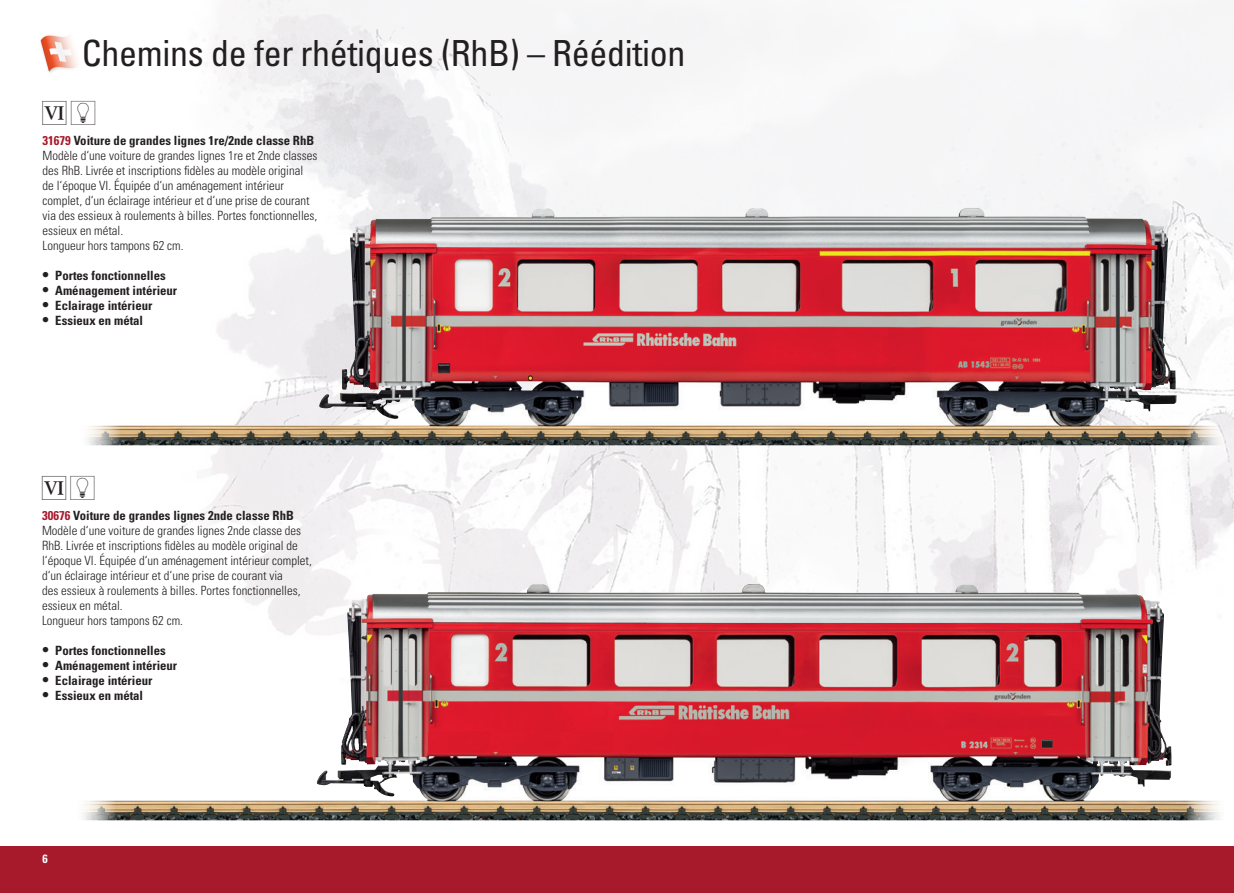
<style>
.page{position:relative;width:1234px;height:893px;background:#fff}
.page>*{position:absolute;margin:0;border:0;box-sizing:border-box;transform-origin:0 0}
.t1{font:condensed 36px "Univers LT Std";letter-spacing:-.01em;color:#231f20}
.t2{font:30px "LGB Piktos";color:#231f20}
.t3{font:300 condensed 12.75px/15px "Univers LT Std";color:#231f20}
.t4{font:700 condensed 12.75px "Univers LT Std";color:#231f20}
.t5{font:700 condensed 12px "Univers LT Std";color:#fff}
.s1{color:#a61a2c}
.s2{font-size:15px}
</style>
<div class="page">
<div style="left:0;top:846px;width:1233px;height:47px;background:#a61a2c"></div>
<img style="left:95px;top:0;width:1138px;height:821px">
<svg style="left:41px;top:35px;width:37px;height:38px"></svg>
<img style="left:83px;top:584px;width:1143px;height:236px">
<img style="left:87px;top:208px;width:1139px;height:237px">
<h1 class="t1" style="left:82px;top:31px;width:605px">Chemins de fer rhétiques (RhB) – Réédition</h1>
<h2 class="t2" style="left:43px;top:97px;width:59px">6E</h2>
<p class="t4" style="left:43px;top:133px;width:273px"><span class="s1">31679</span> Voiture de grandes lignes 1re/2nde classe RhB</p>
<p class="t3" style="left:43px;top:148px;width:276px">Modèle d‘une voiture de grandes lignes 1re et 2nde classes des RhB. Livrée et inscriptions fidèles au modèle original de l‘époque VI. Équipée d‘un aménagement intérieur complet, d‘un éclairage intérieur et d‘une prise de courant via des essieux à roulements à billes. Portes fonctionnelles, essieux en métal.<br>Longueur hors tampons 62 cm.</p>
<p class="t4" style="left:43px;top:268px;width:125px"><span class="s2">•</span> Portes fonctionnelles</p>
<p class="t4" style="left:43px;top:283px;width:136px"><span class="s2">•</span> Aménagement intérieur</p>
<p class="t4" style="left:43px;top:298px;width:111px"><span class="s2">•</span> Eclairage intérieur</p>
<p class="t4" style="left:43px;top:313px;width:102px"><span class="s2">•</span> Essieux en métal</p>
<h2 class="t2" style="left:42px;top:472px;width:59px">6E</h2>
<p class="t4" style="left:42px;top:508px;width:253px"><span class="s1">30676</span> Voiture de grandes lignes 2nde classe RhB</p>
<p class="t3" style="left:42px;top:523px;width:271px">Modèle d‘une voiture de grandes lignes 2nde classe des RhB. Livrée et inscriptions fidèles au modèle original de l‘époque VI. Équipée d‘un aménagement intérieur complet, d‘un éclairage intérieur et d‘une prise de courant via<br>des essieux à roulements à billes. Portes fonctionnelles, essieux en métal.<br>Longueur hors tampons 62 cm.</p>
<p class="t4" style="left:43px;top:643px;width:125px"><span class="s2">•</span> Portes fonctionnelles</p>
<p class="t4" style="left:43px;top:658px;width:136px"><span class="s2">•</span> Aménagement intérieur</p>
<p class="t4" style="left:43px;top:673px;width:111px"><span class="s2">•</span> Eclairage intérieur</p>
<p class="t4" style="left:43px;top:688px;width:102px"><span class="s2">•</span> Essieux en métal</p>
<p class="t5" style="left:43px;top:852px;width:7px">6</p>
</div>
